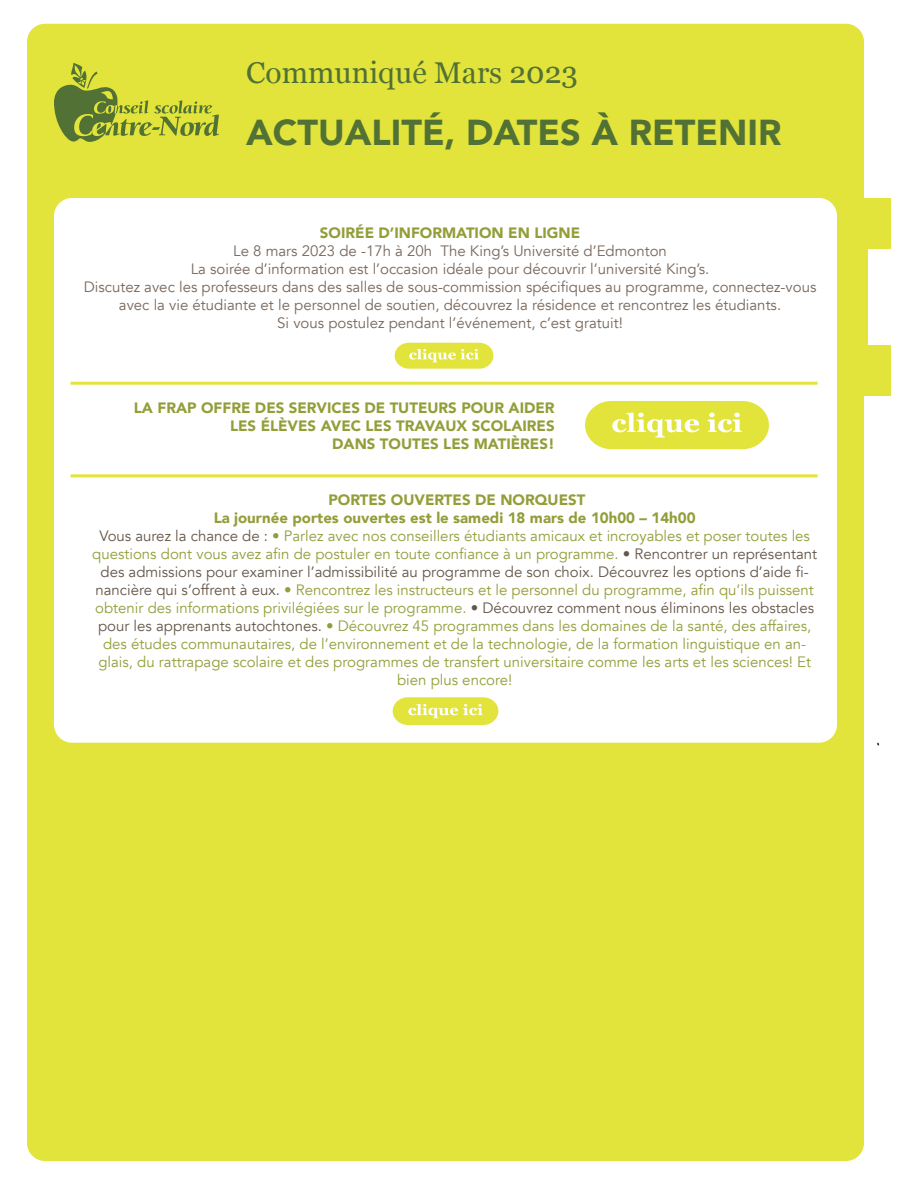
<style>
.page{position:relative;width:918px;height:1188px;background:#fff}
.page>*{position:absolute;margin:0;border:0;box-sizing:border-box;transform-origin:0 0}
.t1{font:900 36px "Avenir";color:#527134}
.t2{font:30px "Georgia";color:#527134}
.t3{font:15px/18px "Avenir";color:#939e39;text-align:center}
.t4{font:15px/18px "Avenir";color:#77675b;text-align:center}
.t5{font:900 15px/18px "Avenir";color:#939e39;text-align:right}
.s1{font-weight:900}
.s2{color:#655649}
</style>
<div class="page">
<div style="left:27px;top:24px;width:837px;height:1137px;background:#e2e43b;border-radius:18px"></div>
<div style="left:54px;top:198px;width:783px;height:545px;background:#fff;border-radius:18px"></div>
<div style="left:837px;top:198px;width:54px;height:50px;background:#e2e43b"></div>
<div style="left:837px;top:346px;width:54px;height:50px;background:#e2e43b"></div>
<div style="left:837px;top:244px;width:30px;height:136px;background:#e2e43b"></div>
<svg style="left:54px;top:63px;width:165px;height:79px"></svg>
<hr style="left:70px;top:382px;width:748px;height:3px;background:#e2e43b">
<hr style="left:70px;top:474px;width:748px;height:3px;background:#e2e43b">
<svg style="left:393px;top:697px;width:106px;height:28px;background:#e7e85d"></svg>
<svg style="left:585px;top:401px;width:184px;height:48px;background:#e6e85c"></svg>
<svg style="left:395px;top:343px;width:99px;height:26px;background:#e7e85e"></svg>
<h2 class="t2" style="left:246px;top:51px;width:333px">Communiqué Mars 2023</h2>
<h1 class="t1" style="left:246px;top:102px;width:537px">ACTUALITÉ, DATES À RETENIR</h1>
<p class="t5" style="left:320px;top:224px;width:262px">SOIRÉE D’INFORMATION EN LIGNE</p>
<p class="t4" style="left:84px;top:242px;width:734px">Le 8 mars 2023 de -17h à 20h The King’s Université d’Edmonton<br>La soirée d’information est l’occasion idéale pour découvrir l’université King’s.<br>Discutez avec les professeurs dans des salles de sous-commission spécifiques au programme, connectez-vous avec la vie étudiante et le personnel de soutien, découvrez la résidence et rencontrez les étudiants.<br>Si vous postulez pendant l’événement, c’est gratuit!</p>
<p class="t5" style="left:134px;top:398px;width:422px">LA FRAP OFFRE DES SERVICES DE TUTEURS POUR AIDER<br>LES ÉLÈVES AVEC LES TRAVAUX SCOLAIRES<br>DANS TOUTES LES MATIÈRES!</p>
<p class="t3" style="left:92px;top:491px;width:726px"><span class="s1">PORTES OUVERTES DE NORQUEST<br>La journée portes ouvertes est le samedi 18 mars de 10h00 – 14h00<br></span><span class="s2">Vous aurez la chance de :</span> • Parlez avec nos conseillers étudiants amicaux et incroyables et poser toutes les questions dont vous avez afin de postuler en toute confiance à un programme. <span class="s2">• Rencontrer un représentant des admissions pour examiner l’admissibilité au programme de son choix. Découvrez les options d’aide fi&shy;nancière qui s’offrent à eux.</span> • Rencontrez les instructeurs et le personnel du programme, afin qu’ils puissent obtenir des informations privilégiées sur le programme. <span class="s2">• Découvrez comment nous éliminons les obstacles pour les apprenants autochtones.</span> • Découvrez 45 programmes dans les domaines de la santé, des affaires, des études communautaires, de l’environnement et de la technologie, de la formation linguistique en an&shy;glais, du rattrapage scolaire et des programmes de transfert universitaire comme les arts et les sciences! Et bien plus encore!</p>
</div>
